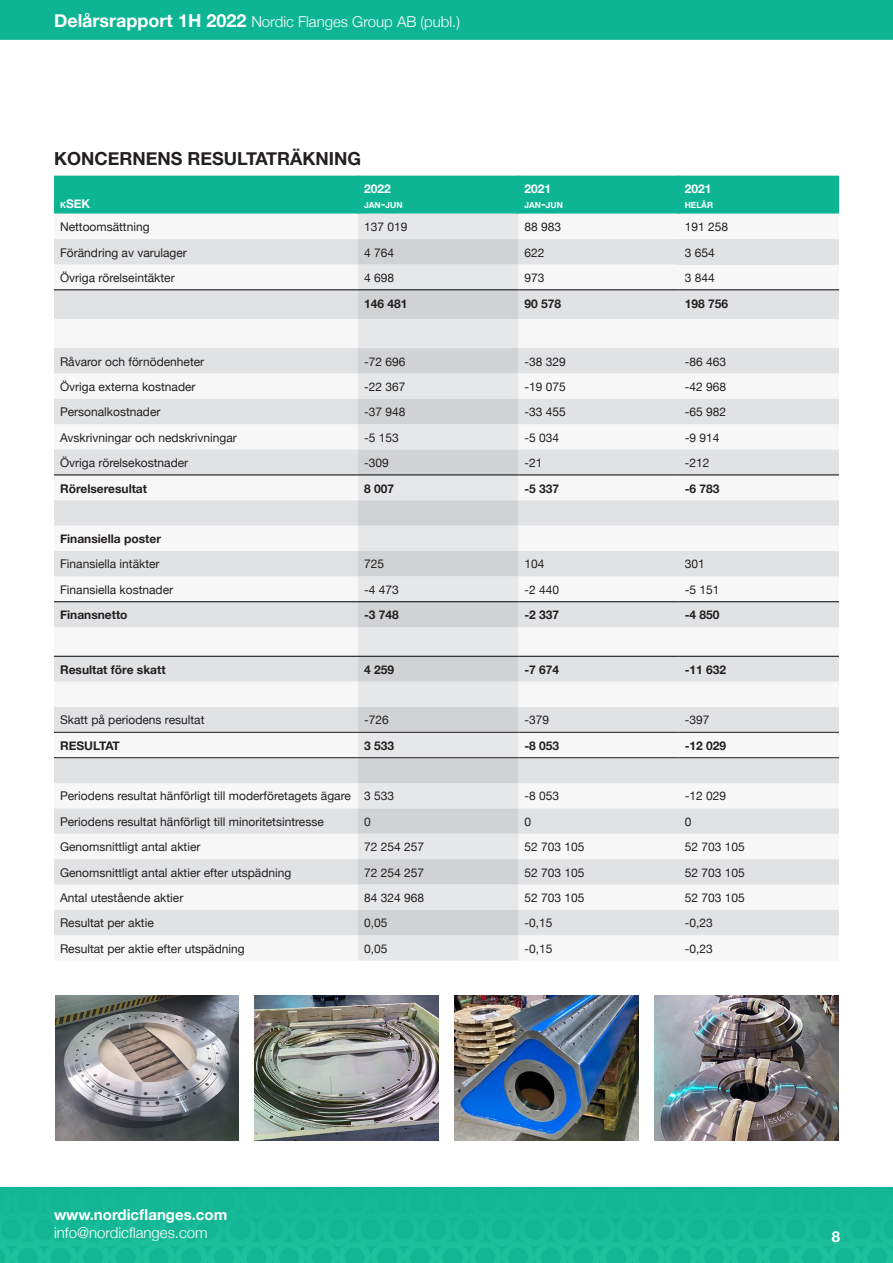
<style>
.page{position:relative;width:893px;height:1263px;background:#fff}
.page>*{position:absolute;margin:0;border:0;box-sizing:border-box;transform-origin:0 0}
.t1{font:700 18px "Helvetica Neue";color:#231f20}
.t2{font:300 15px "Helvetica Neue";color:#fff}
.t3{font:700 15px "Helvetica Neue";color:#fff}
.t4{font:12px "Helvetica Neue";color:#231f20}
.t5{font:700 12px "Helvetica Neue";color:#231f20}
.t6{font:700 12px "Helvetica Neue";color:#fff}
.t7{font:700 8.4px "Helvetica Neue";color:#fff}
.s1{font-weight:700;font-size:18px}
.s2{font-size:8.4px}
.s3{font-size:12px}
</style>
<div class="page">
<img style="left:0;top:1187px;width:893px;height:76px">
<div style="left:0;top:0;width:893px;height:40px;background:#0eb594"></div>
<div style="left:54px;top:176px;width:785px;height:38px;background:#0eb594"></div>
<div style="left:358px;top:214px;width:160px;height:746px;background:#e6e7e9"></div>
<svg style="left:54px;top:239px;width:785px;height:696px;fill:#e1e2e4"></svg>
<svg style="left:358px;top:239px;width:160px;height:696px;background:#dadbdd"></svg>
<div style="left:679px;top:239px;width:160px;height:25px;background:#e1e2e4"></div>
<hr style="left:357px;top:176px;width:2px;height:38px;background:#0eb594">
<hr style="left:518px;top:176px;width:1px;height:38px;background:#0eb594">
<hr style="left:678px;top:176px;width:1px;height:38px;background:#0eb594">
<hr style="left:54px;top:290px;width:304px;height:1px;background:#000">
<hr style="left:358px;top:290px;width:160px;height:1px;background:#000">
<hr style="left:518px;top:290px;width:161px;height:1px;background:#000">
<hr style="left:679px;top:290px;width:160px;height:1px;background:#000">
<hr style="left:54px;top:601px;width:304px;height:1px;background:#000">
<hr style="left:358px;top:601px;width:160px;height:1px;background:#000">
<hr style="left:518px;top:601px;width:161px;height:1px;background:#000">
<hr style="left:679px;top:601px;width:160px;height:1px;background:#000">
<hr style="left:54px;top:475px;width:304px;height:1px;background:#000">
<hr style="left:358px;top:475px;width:160px;height:1px;background:#000">
<hr style="left:518px;top:475px;width:161px;height:1px;background:#000">
<hr style="left:679px;top:475px;width:160px;height:1px;background:#000">
<hr style="left:54px;top:656px;width:304px;height:1px;background:#000">
<hr style="left:358px;top:656px;width:160px;height:1px;background:#000">
<hr style="left:518px;top:656px;width:161px;height:1px;background:#000">
<hr style="left:679px;top:656px;width:160px;height:1px;background:#000">
<hr style="left:54px;top:732px;width:304px;height:1px;background:#231f20">
<hr style="left:358px;top:732px;width:160px;height:1px;background:#231f20">
<hr style="left:518px;top:732px;width:161px;height:1px;background:#231f20">
<hr style="left:679px;top:732px;width:160px;height:1px;background:#231f20">
<hr style="left:54px;top:757px;width:304px;height:1px;background:#231f20">
<hr style="left:358px;top:757px;width:160px;height:1px;background:#231f20">
<hr style="left:518px;top:757px;width:161px;height:1px;background:#231f20">
<hr style="left:679px;top:757px;width:160px;height:1px;background:#231f20">
<img style="left:56px;top:995px;width:182px;height:145px">
<img style="left:254px;top:995px;width:184px;height:145px">
<img style="left:655px;top:995px;width:184px;height:145px">
<img style="left:455px;top:995px;width:184px;height:145px">
<p class="t2" style="left:54px;top:9px;width:408px"><span class="s1">Delårsrapport 1H 2022</span> Nordic Flanges Group AB (publ.)</p>
<p class="t1" style="left:54px;top:144px;width:309px">KONCERNENS RESULTATRÄKNING</p>
<p class="t6" style="left:60px;top:194px;width:32px"><span class="s2">K</span>SEK</p>
<p class="t6" style="left:364px;top:180px;width:28px">2022</p>
<p class="t7" style="left:364px;top:198px;width:33px">JAN <span class="s3">-</span>JUN</p>
<p class="t6" style="left:524px;top:180px;width:28px">2021</p>
<p class="t7" style="left:524px;top:198px;width:33px">JAN <span class="s3">-</span>JUN</p>
<p class="t6" style="left:685px;top:180px;width:28px">2021</p>
<p class="t7" style="left:685px;top:198px;width:30px">HELÅR</p>
<p class="t4" style="left:60px;top:218px;width:91px">Nettoomsättning</p>
<p class="t4" style="left:364px;top:218px;width:45px">137 019</p>
<p class="t4" style="left:524px;top:218px;width:38px">88 983</p>
<p class="t4" style="left:685px;top:218px;width:45px">191 258</p>
<p class="t4" style="left:60px;top:244px;width:128px">Förändring av varulager</p>
<p class="t4" style="left:364px;top:244px;width:32px">4 764</p>
<p class="t4" style="left:524px;top:244px;width:22px">622</p>
<p class="t4" style="left:685px;top:244px;width:32px">3 654</p>
<p class="t4" style="left:60px;top:269px;width:116px">Övriga rörelseintäkter</p>
<p class="t4" style="left:364px;top:269px;width:32px">4 698</p>
<p class="t4" style="left:524px;top:269px;width:22px">973</p>
<p class="t4" style="left:685px;top:269px;width:32px">3 844</p>
<p class="t5" style="left:364px;top:294px;width:45px">146 481</p>
<p class="t5" style="left:524px;top:294px;width:38px">90 578</p>
<p class="t5" style="left:685px;top:294px;width:45px">198 756</p>
<p class="t4" style="left:60px;top:353px;width:146px">Råvaror och förnödenheter</p>
<p class="t4" style="left:364px;top:353px;width:43px">-72 696</p>
<p class="t4" style="left:524px;top:353px;width:43px">-38 329</p>
<p class="t4" style="left:685px;top:353px;width:43px">-86 463</p>
<p class="t4" style="left:60px;top:378px;width:137px">Övriga externa kostnader</p>
<p class="t4" style="left:364px;top:378px;width:43px">-22 367</p>
<p class="t4" style="left:524px;top:378px;width:43px">-19 075</p>
<p class="t4" style="left:685px;top:378px;width:43px">-42 968</p>
<p class="t4" style="left:60px;top:403px;width:102px">Personalkostnader</p>
<p class="t4" style="left:364px;top:403px;width:43px">-37 948</p>
<p class="t4" style="left:524px;top:403px;width:43px">-33 455</p>
<p class="t4" style="left:685px;top:403px;width:43px">-65 982</p>
<p class="t4" style="left:60px;top:429px;width:178px">Avskrivningar och nedskrivningar</p>
<p class="t4" style="left:364px;top:429px;width:36px">-5 153</p>
<p class="t4" style="left:524px;top:429px;width:36px">-5 034</p>
<p class="t4" style="left:685px;top:429px;width:36px">-9 914</p>
<p class="t4" style="left:60px;top:454px;width:130px">Övriga rörelsekostnader</p>
<p class="t4" style="left:364px;top:454px;width:26px">-309</p>
<p class="t4" style="left:524px;top:454px;width:20px">-21</p>
<p class="t4" style="left:685px;top:454px;width:26px">-212</p>
<p class="t5" style="left:60px;top:479px;width:89px">Rörelseresultat</p>
<p class="t5" style="left:364px;top:479px;width:32px">8 007</p>
<p class="t5" style="left:524px;top:479px;width:36px">-5 337</p>
<p class="t5" style="left:685px;top:479px;width:36px">-6 783</p>
<p class="t5" style="left:60px;top:530px;width:103px">Finansiella poster</p>
<p class="t4" style="left:60px;top:555px;width:101px">Finansiella intäkter</p>
<p class="t4" style="left:364px;top:555px;width:22px">725</p>
<p class="t4" style="left:524px;top:555px;width:22px">104</p>
<p class="t4" style="left:685px;top:555px;width:22px">301</p>
<p class="t4" style="left:60px;top:581px;width:115px">Finansiella kostnader</p>
<p class="t4" style="left:364px;top:581px;width:36px">-4 473</p>
<p class="t4" style="left:524px;top:581px;width:36px">-2 440</p>
<p class="t4" style="left:685px;top:581px;width:36px">-5 151</p>
<p class="t5" style="left:60px;top:606px;width:69px">Finansnetto</p>
<p class="t5" style="left:364px;top:606px;width:36px">-3 748</p>
<p class="t5" style="left:524px;top:606px;width:36px">-2 337</p>
<p class="t5" style="left:685px;top:606px;width:36px">-4 850</p>
<p class="t5" style="left:60px;top:660px;width:107px">Resultat före skatt</p>
<p class="t5" style="left:364px;top:660px;width:32px">4 259</p>
<p class="t5" style="left:524px;top:660px;width:36px">-7 674</p>
<p class="t5" style="left:685px;top:660px;width:43px">-11 632</p>
<p class="t4" style="left:60px;top:711px;width:146px">Skatt på periodens resultat</p>
<p class="t4" style="left:364px;top:711px;width:26px">-726</p>
<p class="t4" style="left:524px;top:711px;width:26px">-379</p>
<p class="t4" style="left:685px;top:711px;width:26px">-397</p>
<p class="t5" style="left:60px;top:736px;width:61px">RESULTAT</p>
<p class="t5" style="left:364px;top:736px;width:32px">3 533</p>
<p class="t5" style="left:524px;top:736px;width:36px">-8 053</p>
<p class="t5" style="left:685px;top:736px;width:43px">-12 029</p>
<p class="t4" style="left:60px;top:787px;width:292px">Periodens resultat hänförligt till moderföretagets ägare</p>
<p class="t4" style="left:364px;top:787px;width:32px">3 533</p>
<p class="t4" style="left:524px;top:787px;width:36px">-8 053</p>
<p class="t4" style="left:685px;top:787px;width:43px">-12 029</p>
<p class="t4" style="left:60px;top:813px;width:265px">Periodens resultat hänförligt till minoritetsintresse</p>
<p class="t4" style="left:364px;top:813px;width:8px">0</p>
<p class="t4" style="left:524px;top:813px;width:8px">0</p>
<p class="t4" style="left:685px;top:813px;width:8px">0</p>
<p class="t4" style="left:60px;top:838px;width:142px">Genomsnittligt antal aktier</p>
<p class="t4" style="left:364px;top:838px;width:62px">72 254 257</p>
<p class="t4" style="left:524px;top:838px;width:62px">52 703 105</p>
<p class="t4" style="left:685px;top:838px;width:62px">52 703 105</p>
<p class="t4" style="left:60px;top:864px;width:233px">Genomsnittligt antal aktier efter utspädning</p>
<p class="t4" style="left:364px;top:864px;width:62px">72 254 257</p>
<p class="t4" style="left:524px;top:864px;width:62px">52 703 105</p>
<p class="t4" style="left:685px;top:864px;width:62px">52 703 105</p>
<p class="t4" style="left:60px;top:889px;width:125px">Antal utestående aktier</p>
<p class="t4" style="left:364px;top:889px;width:62px">84 324 968</p>
<p class="t4" style="left:524px;top:889px;width:62px">52 703 105</p>
<p class="t4" style="left:685px;top:889px;width:62px">52 703 105</p>
<p class="t4" style="left:60px;top:914px;width:95px">Resultat per aktie</p>
<p class="t4" style="left:364px;top:914px;width:25px">0,05</p>
<p class="t4" style="left:524px;top:914px;width:30px">-0,15</p>
<p class="t4" style="left:685px;top:914px;width:30px">-0,23</p>
<p class="t4" style="left:60px;top:940px;width:186px">Resultat per aktie efter utspädning</p>
<p class="t4" style="left:364px;top:940px;width:25px">0,05</p>
<p class="t4" style="left:524px;top:940px;width:30px">-0,15</p>
<p class="t4" style="left:685px;top:940px;width:30px">-0,23</p>
<p class="t3" style="left:54px;top:1203px;width:175px">www.nordicflanges.com</p>
<p class="t2" style="left:54px;top:1221px;width:155px">info@nordicflanges.com</p>
<p class="t3" style="left:832px;top:1224px;width:10px">8</p>
</div>
